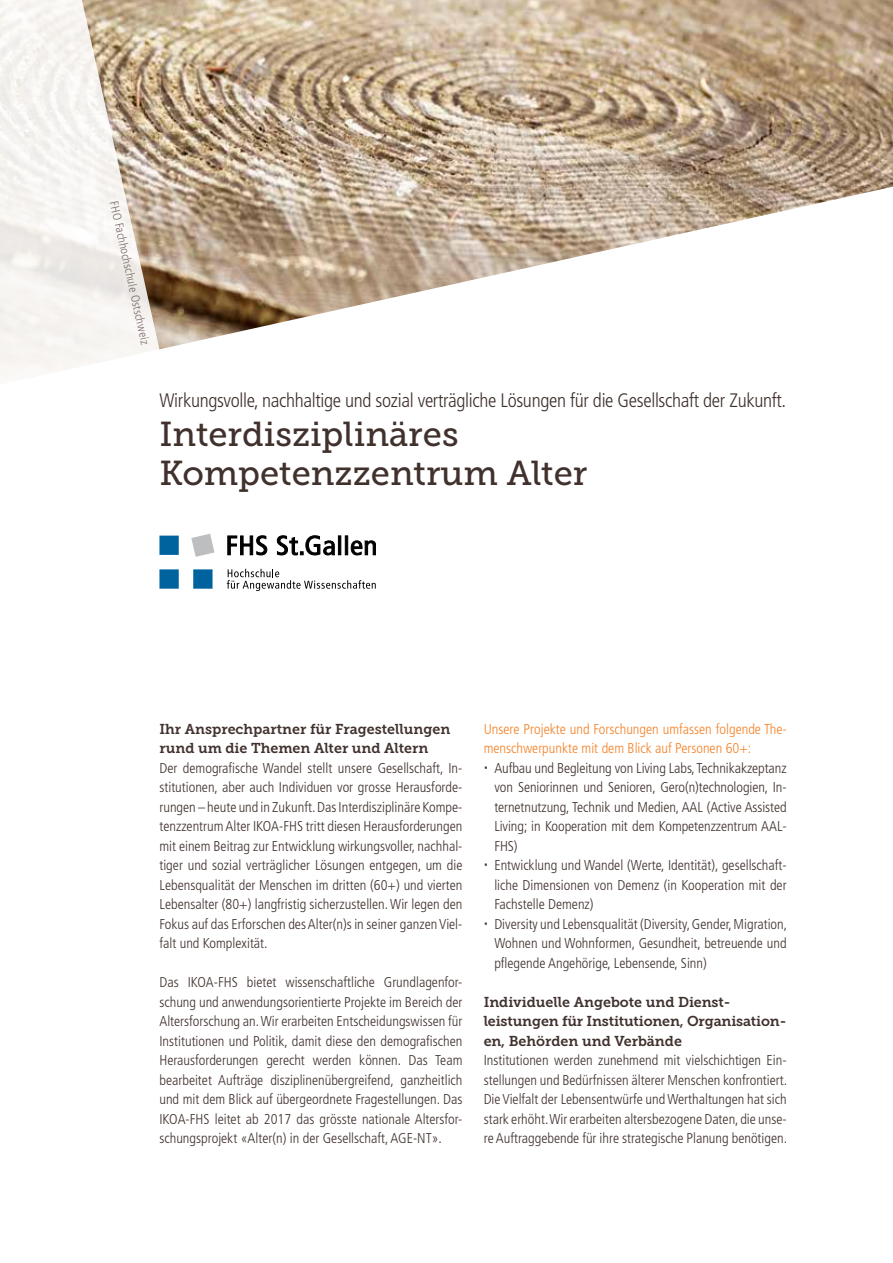
<style>
.page{position:relative;width:893px;height:1263px;background:#fff}
.page>*{position:absolute;margin:0;border:0;box-sizing:border-box;transform-origin:0 0}
.t1{font:34.5px/39px "Museo Slab 500";color:#40312d}
.t2{font:300 condensed 19.5px "Frutiger";letter-spacing:-.015em;color:#40312d}
.t3{font:300 condensed 14.25px/19.5px "Frutiger";color:#40312d;text-align:justify}
.t4{font:14.25px/19.5px "Museo Slab 700";color:#40312d}
.t5{font:300 condensed 14.25px/19.5px "Frutiger";color:#f58227}
.t6{font:300 condensed 12px "Frutiger";color:#7a6c68}
</style>
<div class="page">
<img style="left:162px;top:0;width:731px;height:187px">
<svg style="left:0;top:0;width:162px;height:187px;fill:#f3f0ed"></svg>
<svg style="left:0;top:187px;width:891px;height:405px"></svg>
<svg style="left:159px;top:534px;width:55px;height:55px"></svg>
<svg style="left:227px;top:532px;width:149px;height:59px"></svg>
<p class="t6" style="left:121px;top:199px;width:148px;rotate:78deg">FHO Fachhochschule Ostschweiz</p>
<h2 class="t2" style="left:159px;top:389px;width:628px">Wirkungsvolle, nachhaltige und sozial verträgliche Lösungen für die Gesellschaft der Zukunft.</h2>
<h1 class="t1" style="left:159px;top:415px;width:429px">Interdisziplinäres<br>Kompetenzzentrum Alter</h1>
<p class="t4" style="left:159px;top:719px;width:292px">Ihr Ansprechpartner für Fragestellungen rund um die Themen Alter und Altern</p>
<p class="t3" style="left:159px;top:758px;width:304px">Der demografische Wandel stellt unsere Gesellschaft, In&shy;stitutionen, aber auch Individuen vor grosse Herausforde&shy;rungen – heute und in Zukunft. Das Interdisziplinäre Kompe&shy;tenzzentrum Alter IKOA-FHS tritt diesen Herausforderungen mit einem Beitrag zur Entwicklung wirkungsvoller, nachhal&shy;tiger und sozial verträglicher Lösungen entgegen, um die Lebensqualität der Menschen im dritten (60+) und vierten Lebensalter (80+) langfristig sicherzustellen. Wir legen den Fokus auf das Erforschen des Alter(n)s in seiner ganzen Viel&shy;falt und Komplexität.</p>
<p class="t3" style="left:159px;top:973px;width:304px">Das IKOA-FHS bietet wissenschaftliche Grundlagenfor&shy;schung und anwendungsorientierte Projekte im Bereich der Altersforschung an. Wir erarbeiten Entscheidungswissen für Institutionen und Politik, damit diese den demografischen Herausforderungen gerecht werden können. Das Team bearbeitet Aufträge disziplinenübergreifend, ganzheitlich und mit dem Blick auf übergeordnete Fragestellungen. Das IKOA-FHS leitet ab 2017 das grösste nationale Altersfor&shy;schungsprojekt «Alter(n) in der Gesellschaft, AGE-NT».</p>
<p class="t5" style="left:484px;top:719px;width:304px">Unsere Projekte und Forschungen umfassen folgende The&shy;menschwerpunkte mit dem Blick auf Personen 60+:</p>
<p class="t3" style="left:494px;top:758px;width:294px;text-align:left">Aufbau und Begleitung von Living Labs, Technikakzeptanz von Seniorinnen und Senioren, Gero(n)technologien, In&shy;ternetnutzung, Technik und Medien, AAL (Active Assisted Living; in Kooperation mit dem Kompetenzzentrum AAL-FHS)<br>Entwicklung und Wandel (Werte, Identität), gesellschaft&shy;liche Dimensionen von Demenz (in Kooperation mit der Fachstelle Demenz)<br>Diversity und Lebensqualität (Diversity, Gender, Migration, Wohnen und Wohnformen, Gesundheit, betreuende und pflegende Angehörige, Lebensende, Sinn)</p>
<p class="t4" style="left:484px;top:992px;width:304px">Individuelle Angebote und Dienst&shy;leistungen für Institutionen, Organisation&shy;en, Behörden und Verbände</p>
<p class="t3" style="left:484px;top:1051px;width:305px">Institutionen werden zunehmend mit vielschichtigen Ein&shy;stellungen und Bedürfnissen älterer Menschen konfrontiert.<br>Die Vielfalt der Lebensentwürfe und Werthaltungen hat sich stark erhöht. Wir erarbeiten altersbezogene Daten, die unse&shy;re Auftraggebende für ihre strategische Planung benötigen.</p>
</div>
